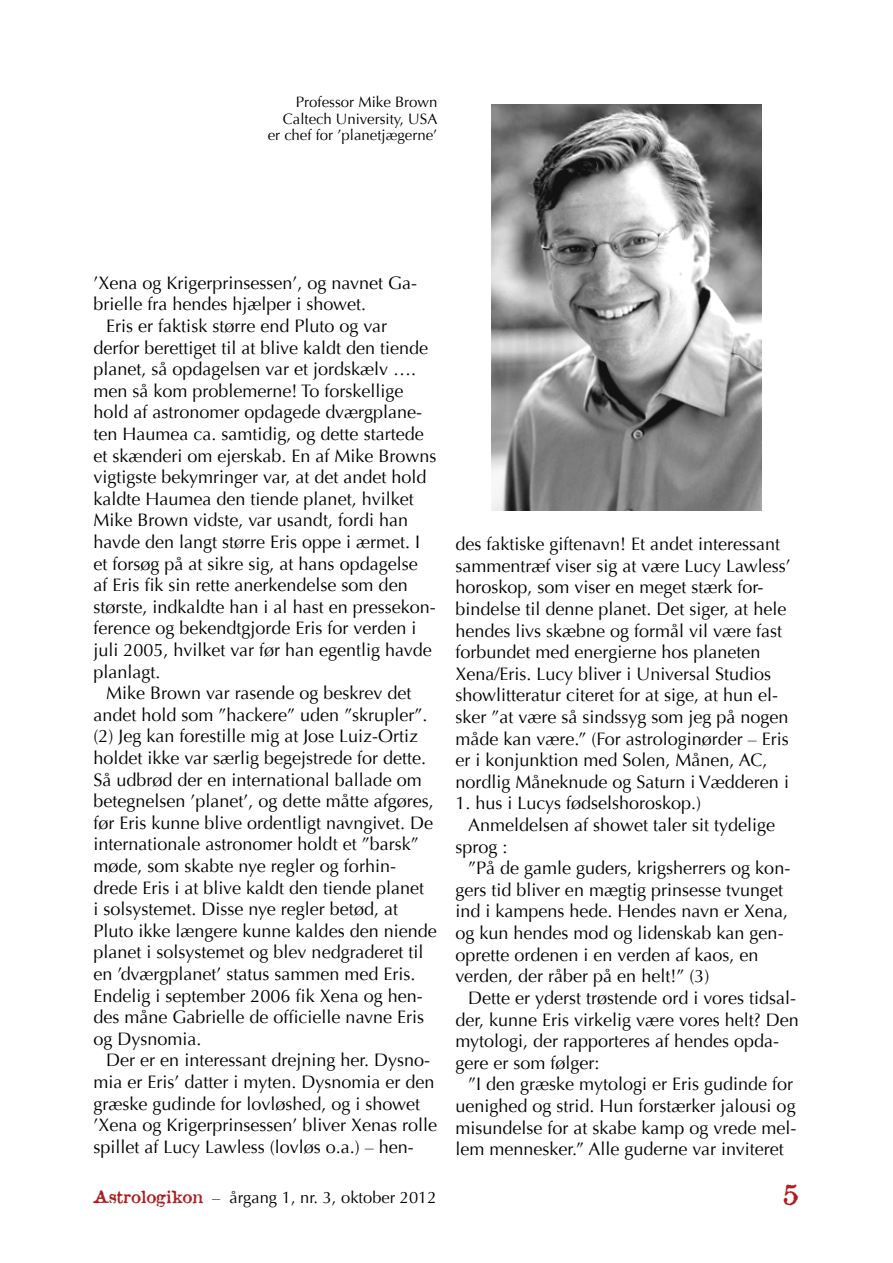
<style>
.page{position:relative;width:893px;height:1263px;background:#fff}
.page>*{position:absolute;margin:0;border:0;box-sizing:border-box;transform-origin:0 0}
.t1{font:27px "Attic";color:#b11c20}
.t2{font:18px/21.6px "Optima";color:#000}
.t3{font:16.5px "Optima";color:#000}
.t4{font:15px/16.5px "Optima";color:#000;text-align:right}
.s1{font-family:"Attic";color:#b11c20}
</style>
<div class="page">
<img style="left:491px;top:104px;width:270px;height:406px">
<p class="t4" style="left:268px;top:94px;width:171px">Professor Mike Brown<br>Caltech University, USA er chef for ’planetjægerne’</p>
<p class="t2" style="left:94px;top:272px;width:325px">’Xena og Krigerprinsessen’, og navnet Ga-</p>
<p class="t2" style="left:94px;top:294px;width:274px">brielle fra hendes hjælper i showet.</p>
<p class="t2" style="left:106px;top:315px;width:282px">Eris er faktisk større end Pluto og var</p>
<p class="t2" style="left:94px;top:337px;width:336px">derfor berettiget til at blive kaldt den tiende</p>
<p class="t2" style="left:94px;top:358px;width:324px">planet, så opdagelsen var et jordskælv ….</p>
<p class="t2" style="left:94px;top:380px;width:311px">men så kom problemerne! To forskellige</p>
<p class="t2" style="left:94px;top:402px;width:330px">hold af astronomer opdagede dværgplane-</p>
<p class="t2" style="left:94px;top:423px;width:332px">ten Haumea ca. samtidig, og dette startede</p>
<p class="t2" style="left:94px;top:445px;width:344px">et skænderi om ejerskab. En af Mike Browns</p>
<p class="t2" style="left:94px;top:466px;width:335px">vigtigste bekymringer var, at det andet hold</p>
<p class="t2" style="left:94px;top:488px;width:322px">kaldte Haumea den tiende planet, hvilket</p>
<p class="t2" style="left:94px;top:510px;width:316px">Mike Brown vidste, var usandt, fordi han</p>
<p class="t2" style="left:94px;top:531px;width:325px">havde den langt større Eris oppe i ærmet. I</p>
<p class="t2" style="left:94px;top:553px;width:326px">et forsøg på at sikre sig, at hans opdagelse</p>
<p class="t2" style="left:94px;top:574px;width:316px">af Eris fik sin rette anerkendelse som den</p>
<p class="t2" style="left:94px;top:596px;width:344px">største, indkaldte han i al hast en pressekon-</p>
<p class="t2" style="left:94px;top:618px;width:324px">ference og bekendtgjorde Eris for verden i</p>
<p class="t2" style="left:94px;top:639px;width:340px">juli 2005, hvilket var før han egentlig havde</p>
<p class="t2" style="left:94px;top:661px;width:69px">planlagt.</p>
<p class="t2" style="left:106px;top:682px;width:307px">Mike Brown var rasende og beskrev det</p>
<p class="t2" style="left:94px;top:704px;width:335px">andet hold som ”hackere” uden ”skrupler”.</p>
<p class="t2" style="left:94px;top:726px;width:326px">(2) Jeg kan forestille mig at Jose Luiz-Ortiz</p>
<p class="t2" style="left:94px;top:747px;width:334px">holdet ikke var særlig begejstrede for dette.</p>
<p class="t2" style="left:94px;top:769px;width:330px">Så udbrød der en international ballade om</p>
<p class="t2" style="left:94px;top:790px;width:342px">betegnelsen ’planet’, og dette måtte afgøres,</p>
<p class="t2" style="left:94px;top:812px;width:341px">før Eris kunne blive ordentligt navngivet. De</p>
<p class="t2" style="left:94px;top:834px;width:327px">internationale astronomer holdt et ”barsk”</p>
<p class="t2" style="left:94px;top:855px;width:304px">møde, som skabte nye regler og forhin-</p>
<p class="t2" style="left:94px;top:877px;width:332px">drede Eris i at blive kaldt den tiende planet</p>
<p class="t2" style="left:94px;top:898px;width:306px">i solsystemet. Disse nye regler betød, at</p>
<p class="t2" style="left:94px;top:920px;width:345px">Pluto ikke længere kunne kaldes den niende</p>
<p class="t2" style="left:94px;top:942px;width:331px">planet i solsystemet og blev nedgraderet til</p>
<p class="t2" style="left:94px;top:963px;width:324px">en ’dværgplanet’ status sammen med Eris.</p>
<p class="t2" style="left:94px;top:985px;width:331px">Endelig i september 2006 fik Xena og hen-</p>
<p class="t2" style="left:94px;top:1006px;width:332px">des måne Gabrielle de officielle navne Eris</p>
<p class="t2" style="left:94px;top:1028px;width:110px">og Dysnomia.</p>
<p class="t2" style="left:106px;top:1050px;width:325px">Der er en interessant drejning her. Dysno-</p>
<p class="t2" style="left:94px;top:1071px;width:342px">mia er Eris’ datter i myten. Dysnomia er den</p>
<p class="t2" style="left:94px;top:1093px;width:328px">græske gudinde for lovløshed, og i showet</p>
<p class="t2" style="left:94px;top:1114px;width:345px">’Xena og Krigerprinsessen’ bliver Xenas rolle</p>
<p class="t2" style="left:94px;top:1136px;width:322px">spillet af Lucy Lawless (lovløs o.a.) – hen-</p>
<p class="t2" style="left:455px;top:534px;width:337px">des faktiske giftenavn! Et andet interessant sammentræf viser sig at være Lucy Lawless’ horoskop, som viser en meget stærk for&shy;bindelse til denne planet. Det siger, at hele hendes livs skæbne og formål vil være fast forbundet med energierne hos planeten Xena/Eris. Lucy bliver i Universal Studios showlitteratur citeret for at sige, at hun el&shy;sker ”at være så sindssyg som jeg på nogen måde kan være.” (For astrologinørder – Eris er i konjunktion med Solen, Månen, AC, nordlig Måneknude og Saturn i Vædderen i</p>
<p class="t2" style="left:455px;top:793px;width:247px">1. hus i Lucys fødselshoroskop.)</p>
<p class="t2" style="left:468px;top:814px;width:308px">Anmeldelsen af showet taler sit tydelige</p>
<p class="t2" style="left:455px;top:836px;width:54px">sprog :</p>
<p class="t2" style="left:468px;top:858px;width:324px">”På de gamle guders, krigsherrers og kon-</p>
<p class="t2" style="left:455px;top:879px;width:329px">gers tid bliver en mægtig prinsesse tvunget</p>
<p class="t2" style="left:455px;top:901px;width:334px">ind i kampens hede. Hendes navn er Xena,</p>
<p class="t2" style="left:455px;top:922px;width:330px">og kun hendes mod og lidenskab kan gen-</p>
<p class="t2" style="left:455px;top:944px;width:304px">oprette ordenen i en verden af kaos, en</p>
<p class="t2" style="left:455px;top:966px;width:255px">verden, der råber på en helt!” (3)</p>
<p class="t2" style="left:468px;top:987px;width:329px">Dette er yderst trøstende ord i vores tidsal-</p>
<p class="t2" style="left:455px;top:1009px;width:345px">der, kunne Eris virkelig være vores helt? Den</p>
<p class="t2" style="left:455px;top:1030px;width:325px">mytologi, der rapporteres af hendes opda-</p>
<p class="t2" style="left:455px;top:1052px;width:146px">gere er som følger:</p>
<p class="t2" style="left:468px;top:1074px;width:326px">”I den græske mytologi er Eris gudinde for</p>
<p class="t2" style="left:455px;top:1095px;width:342px">uenighed og strid. Hun forstærker jalousi og</p>
<p class="t2" style="left:455px;top:1117px;width:343px">misundelse for at skabe kamp og vrede mel-</p>
<p class="t2" style="left:455px;top:1138px;width:330px">lem mennesker.” Alle guderne var inviteret</p>
<p class="t3" style="left:94px;top:1187px;width:344px"><span class="s1">Astrologikon</span> – årgang 1, nr. 3, oktober 2012</p>
<h1 class="t1" style="left:783px;top:1177px;width:18px">5</h1>
</div>
